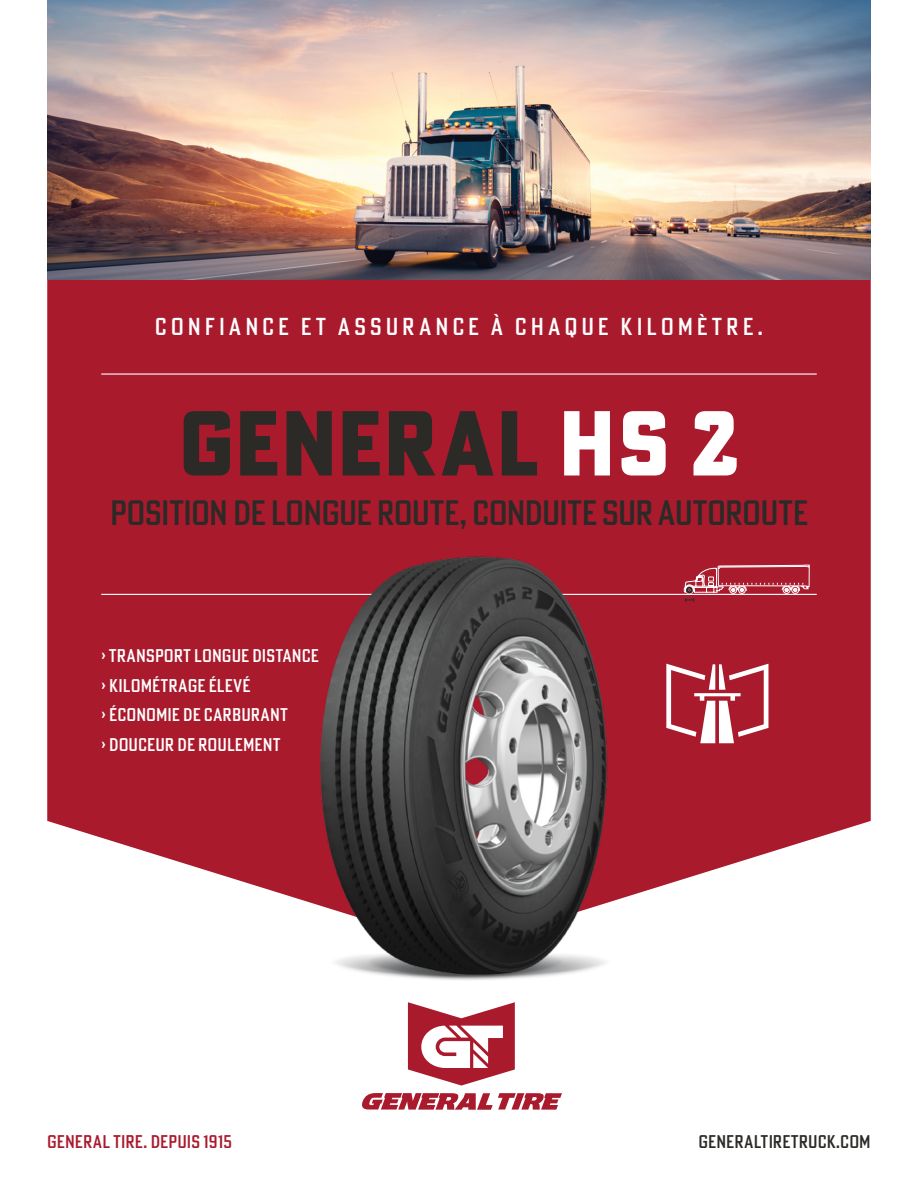
<style>
.page{position:relative;width:918px;height:1188px;background:#fff}
.page>*{position:absolute;margin:0;border:0;box-sizing:border-box;transform-origin:0 0}
.t1{font:800 90px "Poster Gothic Cond ATF";letter-spacing:.025em;color:#2c2a27}
.t2{font:500 34.5px "Poster Gothic Cond ATF";letter-spacing:-.015em;color:#2c2a27}
.t3{font:500 24px "Poster Gothic Cond ATF";letter-spacing:.17em;color:#fff}
.t4{font:500 18px/29.5px "Poster Gothic Cond ATF";letter-spacing:.01em;color:#fff}
.t5{font:500 18px "Poster Gothic Cond ATF";letter-spacing:.015em;color:#a91a2d}
.t6{font:500 18px "Poster Gothic Cond ATF";letter-spacing:.01em;color:#2c2a27}
.s1{color:#fff}
</style>
<div class="page">
<div style="left:47px;top:279px;width:824px;height:623px;background:#a91a2d"></div>
<hr style="left:101px;top:594px;width:716px;height:1px;background:#fff">
<hr style="left:101px;top:373px;width:716px;height:2px;background:#fff">
<svg style="left:684px;top:564px;width:126px;height:54px;background:#b43a4a"></svg>
<svg style="left:362px;top:1093px;width:200px;height:17px"></svg>
<svg style="left:408px;top:1002px;width:107px;height:84px"></svg>
<img style="left:308px;top:547px;width:308px;height:433px">
<img style="left:47px;top:0;width:824px;height:279px">
<svg style="left:666px;top:664px;width:102px;height:79px"></svg>
<h3 class="t3" style="left:155px;top:311px;width:610px">CONFIANCE ET ASSURANCE À CHAQUE KILOMÈTRE.</h3>
<h1 class="t1" style="left:179px;top:385px;width:562px">GENERAL <span class="s1">HS 2</span></h1>
<h2 class="t2" style="left:110px;top:491px;width:699px">POSITION DE LONGUE ROUTE, CONDUITE SUR AUTOROUTE</h2>
<p class="t4" style="left:101px;top:641px;width:219px">› TRANSPORT LONGUE DISTANCE › KILOMÉTRAGE ÉLEVÉ<br>› ÉCONOMIE DE CARBURANT<br>› DOUCEUR DE ROULEMENT</p>
<p class="t5" style="left:47px;top:1130px;width:186px">GENERAL TIRE. DEPUIS 1915</p>
<p class="t6" style="left:699px;top:1130px;width:174px">GENERALTIRETRUCK.COM</p>
</div>
